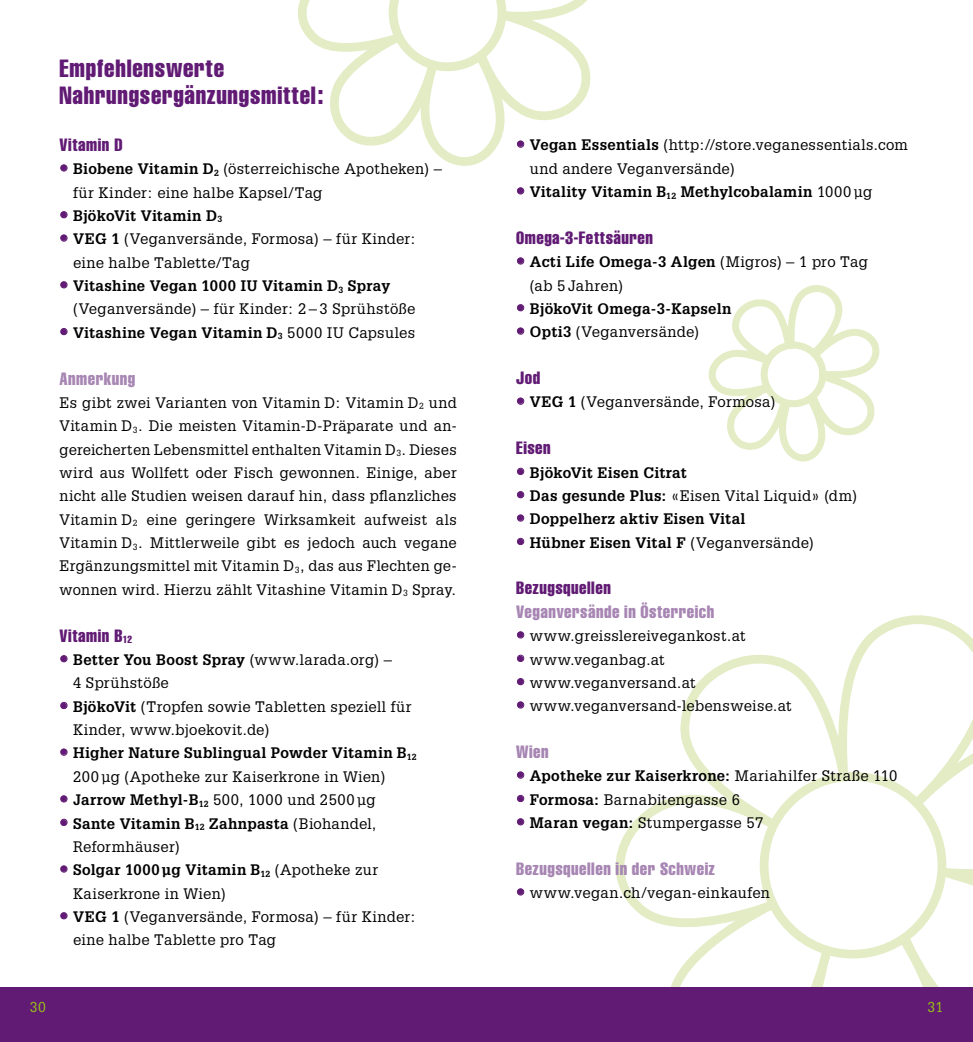
<style>
.page{position:relative;width:973px;height:1042px;background:#fff}
.page>*{position:absolute;margin:0;border:0;box-sizing:border-box;transform-origin:0 0}
.t1{font:extra-condensed 24.5px/27.1px "Helvetica";letter-spacing:.03em;color:#611b74}
.t2{font:extra-condensed 17.5px "Helvetica";letter-spacing:.03em;color:#a786b3}
.t3{font:extra-condensed 17.5px "Helvetica";letter-spacing:.03em;color:#611b74}
.t4{font:14.88px/23.4px "Glypha LT Std";letter-spacing:.02em;color:#000}
.t5{font:700 14.88px/23.4px "Glypha LT Std";letter-spacing:.02em;color:#000}
.t6{font:14px "Glypha LT Std";color:#97bf15}
.s1{font-family:"Helvetica";font-stretch:extra-condensed;font-size:17.5px;color:#611b74}
.s2{font-weight:700}
.s3{font-family:"Helvetica";font-weight:400;font-stretch:extra-condensed;font-size:17.5px;color:#611b74}
.s4{font-weight:400}
</style>
<div class="page">
<svg style="left:708px;top:285px;width:172px;height:177px"></svg>
<svg style="left:671px;top:615px;width:301px;height:372px"></svg>
<svg style="left:615px;top:783px;width:204px;height:167px"></svg>
<div style="left:764px;top:776px;width:177px;height:178px;background:#fff;border-radius:50%"></div>
<div style="left:759px;top:772px;width:187px;height:186px;border:9px solid #e3ecc5;border-radius:50%"></div>
<svg style="left:298px;top:0;width:293px;height:194px"></svg>
<svg style="left:517px;top:258px;width:6px;height:6px"></svg>
<div style="left:517px;top:304px;width:6px;height:7px;border:1px solid #611b74;border-radius:50%"></div>
<svg style="left:517px;top:328px;width:6px;height:6px"></svg>
<svg style="left:517px;top:398px;width:6px;height:6px"></svg>
<svg style="left:517px;top:468px;width:6px;height:6px"></svg>
<div style="left:517px;top:491px;width:6px;height:7px;border:1px solid #611b74;border-radius:50%"></div>
<svg style="left:517px;top:515px;width:6px;height:6px"></svg>
<div style="left:517px;top:538px;width:6px;height:7px;border:1px solid #611b74;border-radius:50%"></div>
<svg style="left:517px;top:632px;width:6px;height:6px"></svg>
<svg style="left:517px;top:655px;width:6px;height:6px"></svg>
<div style="left:517px;top:678px;width:6px;height:7px;border:1px solid #611b74;border-radius:50%"></div>
<svg style="left:517px;top:702px;width:6px;height:6px"></svg>
<svg style="left:517px;top:772px;width:6px;height:6px"></svg>
<svg style="left:517px;top:795px;width:6px;height:6px"></svg>
<div style="left:517px;top:818px;width:6px;height:7px;border:1px solid #611b74;border-radius:50%"></div>
<svg style="left:517px;top:889px;width:6px;height:6px"></svg>
<svg style="left:61px;top:165px;width:6px;height:6px"></svg>
<div style="left:61px;top:211px;width:6px;height:7px;border:1px solid #611b74;border-radius:50%"></div>
<svg style="left:61px;top:235px;width:6px;height:6px"></svg>
<svg style="left:61px;top:282px;width:6px;height:6px"></svg>
<div style="left:61px;top:328px;width:6px;height:7px;border:1px solid #611b74;border-radius:50%"></div>
<div style="left:61px;top:655px;width:6px;height:7px;border:1px solid #611b74;border-radius:50%"></div>
<svg style="left:61px;top:702px;width:6px;height:6px"></svg>
<svg style="left:61px;top:749px;width:6px;height:6px"></svg>
<svg style="left:61px;top:796px;width:6px;height:6px"></svg>
<svg style="left:61px;top:819px;width:6px;height:6px"></svg>
<svg style="left:61px;top:866px;width:6px;height:6px"></svg>
<div style="left:61px;top:912px;width:6px;height:7px;border:1px solid #611b74;border-radius:50%"></div>
<div style="left:0;top:987px;width:972px;height:55px;background:#611b74"></div>
<h1 class="t1" style="left:60px;top:54px;width:265px">Empfehlenswerte<br>Nahrungsergänzungsmittel:</h1>
<p class="t3" style="left:60px;top:133px;width:64px">Vitamin D</p>
<p class="t4" style="left:73px;top:157px;width:370px;text-indent:-13px"><span class="s1">•</span> <span class="s2">Biobene Vitamin D</span><sub>2</sub> (österreichische Apotheken) – für Kinder: eine halbe Kapsel/Tag</p>
<p class="t5" style="left:60px;top:204px;width:164px"><span class="s3">•</span> BjökoVit Vitamin D<sub>3</sub></p>
<p class="t4" style="left:73px;top:227px;width:344px;text-indent:-13px"><span class="s1">•</span> <span class="s2">VEG 1</span> (Veganversände, Formosa) – für Kinder: eine halbe Tablette/Tag</p>
<p class="t4" style="left:73px;top:274px;width:344px;text-indent:-13px"><span class="s1">•</span> <span class="s2">Vitashine Vegan 1000 IU Vitamin D</span><sub>3</sub> <span class="s2">Spray </span>(Veganversände) – für Kinder: 2 – 3 Sprühstöße</p>
<p class="t5" style="left:60px;top:320px;width:357px"><span class="s3">•</span> Vitashine Vegan Vitamin D<sub>3</sub> <span class="s4">5000 IU Capsules</span></p>
<p class="t2" style="left:60px;top:367px;width:77px">Anmerkung</p>
<p class="t4" style="left:60px;top:391px;width:398px;text-align:justify">Es gibt zwei Varianten von Vitamin D: Vitamin D<sub>2</sub> und Vitamin D<sub>3</sub>. Die meisten Vitamin-D-Präparate und an&shy;gereicherten Lebensmittel enthalten Vitamin D<sub>3</sub>. Dieses wird aus Wollfett oder Fisch gewonnen. Einige, aber nicht alle Studien weisen darauf hin, dass pflanzliches Vitamin D<sub>2</sub> eine geringere Wirksamkeit aufweist als Vitamin D<sub>3</sub>. Mittlerweile gibt es jedoch auch vegane Ergänzungsmittel mit Vitamin D<sub>3</sub>, das aus Flechten ge&shy;wonnen wird. Hierzu zählt Vitashine Vitamin D<sub>3</sub> Spray.</p>
<p class="t3" style="left:60px;top:624px;width:74px">Vitamin B<sub>12</sub></p>
<p class="t4" style="left:73px;top:647px;width:320px;text-indent:-13px"><span class="s1">•</span> <span class="s2">Better You Boost Spray</span> (www.larada.org) –<br>4 Sprühstöße</p>
<p class="t4" style="left:73px;top:694px;width:340px;text-indent:-13px"><span class="s1">•</span> <span class="s2">BjökoVit</span> (Tropfen sowie Tabletten speziell für<br>Kinder, www.bjoekovit.de)</p>
<p class="t5" style="left:73px;top:741px;width:345px;text-indent:-13px"><span class="s3">•</span> Higher Nature Sublingual Powder Vitamin B<sub>12<br></sub><span class="s4">200 µg (Apotheke zur Kaiserkrone in Wien)</span></p>
<p class="t4" style="left:60px;top:788px;width:317px"><span class="s1">•</span> <span class="s2">Jarrow Methyl-B</span><sub>12</sub> 500, 1000 und 2500 µg</p>
<p class="t4" style="left:73px;top:811px;width:305px;text-indent:-13px"><span class="s1">•</span> <span class="s2">Sante Vitamin B</span><sub>12</sub> <span class="s2">Zahnpasta</span> (Biohandel,<br>Reformhäuser)</p>
<p class="t4" style="left:73px;top:858px;width:307px;text-indent:-13px"><span class="s1">•</span> <span class="s2">Solgar 1000µg Vitamin B</span><sub>12</sub> (Apotheke zur<br>Kaiserkrone in Wien)</p>
<p class="t4" style="left:73px;top:904px;width:344px;text-indent:-13px"><span class="s1">•</span> <span class="s2">VEG 1</span> (Veganversände, Formosa) – für Kinder: eine halbe Tablette pro Tag</p>
<p class="t4" style="left:529px;top:133px;width:379px;text-indent:-13px"><span class="s1">•</span> <span class="s2">Vegan Essentials</span> (http://store.veganessentials.com und andere Veganversände)</p>
<p class="t5" style="left:516px;top:180px;width:357px"><span class="s3">•</span> Vitality Vitamin B<sub>12</sub> Methylcobalamin <span class="s4">1000 µg</span></p>
<p class="t3" style="left:516px;top:226px;width:138px">Omega-3-Fettsäuren</p>
<p class="t4" style="left:529px;top:250px;width:339px;text-indent:-13px"><span class="s1">•</span> <span class="s2">Acti Life Omega-3 Algen</span> (Migros) – 1 pro Tag (ab 5 Jahren)</p>
<p class="t5" style="left:516px;top:296px;width:216px"><span class="s3">•</span> BjökoVit Omega-3-Kapseln</p>
<p class="t4" style="left:516px;top:320px;width:184px"><span class="s1">•</span> <span class="s2">Opti3</span> (Veganversände)</p>
<p class="t3" style="left:516px;top:367px;width:25px">Jod</p>
<p class="t4" style="left:516px;top:390px;width:261px"><span class="s1">•</span> <span class="s2">VEG 1</span> (Veganversände, Formosa)</p>
<p class="t3" style="left:516px;top:437px;width:36px">Eisen</p>
<p class="t5" style="left:516px;top:460px;width:172px"><span class="s3">•</span> BjökoVit Eisen Citrat</p>
<p class="t4" style="left:516px;top:483px;width:342px"><span class="s1">•</span> <span class="s2">Das gesunde Plus:</span> «Eisen Vital Liquid» (dm)</p>
<p class="t5" style="left:516px;top:507px;width:231px"><span class="s3">•</span> Doppelherz aktiv Eisen Vital</p>
<p class="t5" style="left:516px;top:530px;width:299px"><span class="s3">•</span> Hübner Eisen Vital F <span class="s4">(Veganversände)</span></p>
<p class="t3" style="left:516px;top:577px;width:96px">Bezugsquellen</p>
<p class="t2" style="left:516px;top:600px;width:199px">Veganversände in Österreich</p>
<p class="t4" style="left:516px;top:624px;width:231px"><span class="s1">•</span> www.greisslereivegankost.at</p>
<p class="t4" style="left:516px;top:647px;width:150px"><span class="s1">•</span> www.veganbag.at</p>
<p class="t4" style="left:516px;top:670px;width:181px"><span class="s1">•</span> www.veganversand.at</p>
<p class="t4" style="left:516px;top:694px;width:277px"><span class="s1">•</span> www.veganversand-lebensweise.at</p>
<p class="t2" style="left:516px;top:740px;width:34px">Wien</p>
<p class="t5" style="left:516px;top:764px;width:382px"><span class="s3">•</span> Apotheke zur Kaiserkrone: <span class="s4">Mariahilfer Straße 110</span></p>
<p class="t4" style="left:516px;top:787px;width:225px"><span class="s1">•</span> <span class="s2">Formosa:</span> Barnabitengasse 6</p>
<p class="t4" style="left:516px;top:811px;width:248px"><span class="s1">•</span> <span class="s2">Maran vegan:</span> Stumpergasse 57</p>
<p class="t2" style="left:516px;top:857px;width:200px">Bezugsquellen in der Schweiz</p>
<p class="t4" style="left:516px;top:881px;width:255px"><span class="s1">•</span> www.vegan.ch/vegan-einkaufen</p>
<p class="t6" style="left:30px;top:999px;width:18px">30</p>
<p class="t6" style="left:927px;top:999px;width:17px">31</p>
</div>
